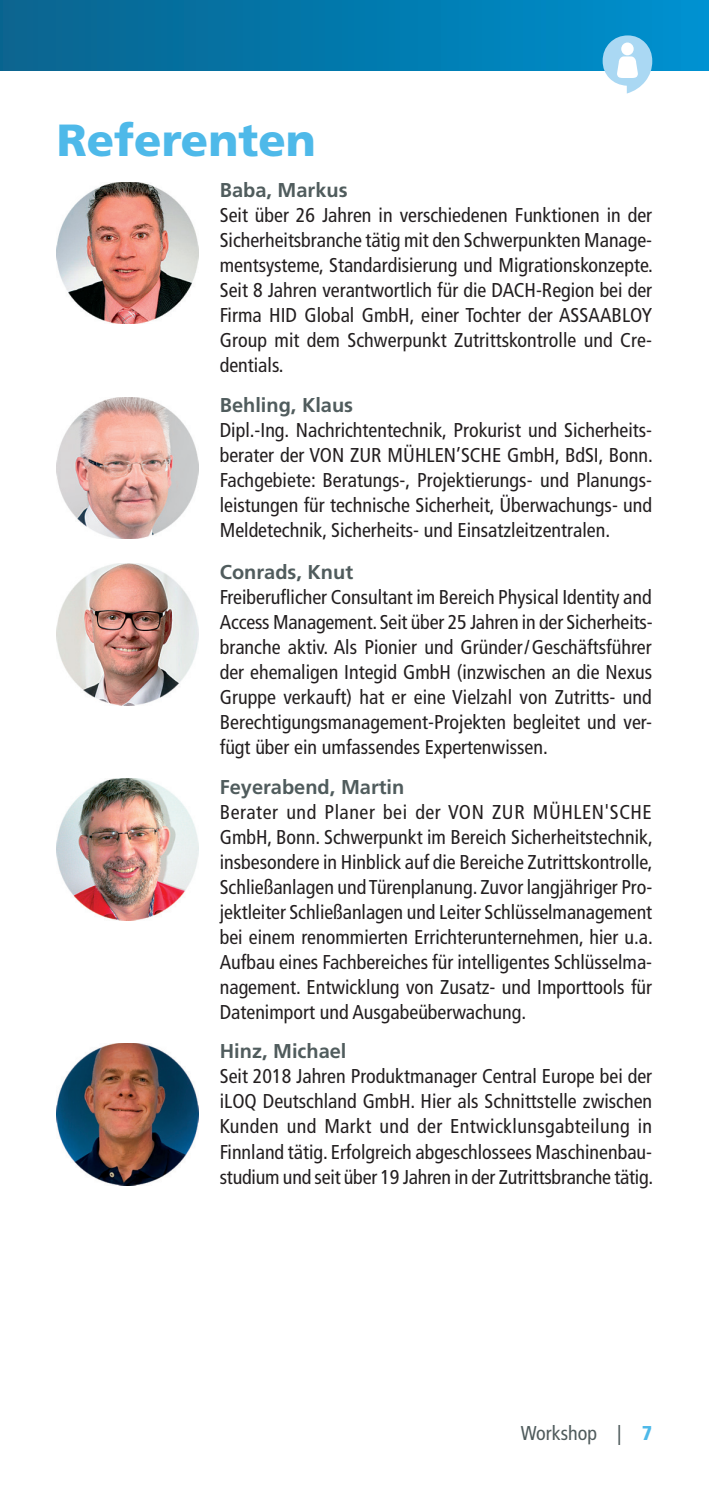
<style>
.page{position:relative;width:709px;height:1489px;background:#fff}
.page>*{position:absolute;margin:0;border:0;box-sizing:border-box;transform-origin:0 0}
.t1{font:900 45px "Frutiger LT Std";color:#4eb9e9}
.t2{font:condensed 20px/25px "Frutiger LT Std";color:#231f20;text-align:justify}
.t3{font:700 20px "Frutiger LT Std";color:#505c5d}
.t4{font:condensed 20px "Frutiger LT Std";color:#505c5d}
.s1{font-weight:900;color:#4eb9e9}
</style>
<div class="page">
<div style="left:0;top:0;width:709px;height:71px;background:linear-gradient(to right,#09638d,#0091cf)"></div>
<img style="left:57px;top:182px;width:141px;height:142px">
<img style="left:57px;top:397px;width:141px;height:141px">
<img style="left:57px;top:563px;width:141px;height:142px">
<img style="left:57px;top:778px;width:141px;height:142px">
<img style="left:57px;top:1043px;width:141px;height:141px">
<svg style="left:602px;top:35px;width:50px;height:58px"></svg>
<h1 class="t1" style="left:57px;top:113px;width:261px">Referenten</h1>
<p class="t3" style="left:220px;top:178px;width:129px">Baba, Markus</p>
<p class="t2" style="left:220px;top:203px;width:434px">Seit über 26 Jahren in verschiedenen Funktionen in der Sicherheitsbranche tätig mit den Schwerpunkten Manage&shy;mentsysteme, Standardisierung und Migrationskonzepte.<br>Seit 8 Jahren verantwortlich für die DACH-Region bei der Firma HID Global GmbH, einer Tochter der ASSAABLOY Group mit dem Schwerpunkt Zutrittskontrolle und Cre&shy;dentials.</p>
<p class="t3" style="left:220px;top:393px;width:135px">Behling, Klaus</p>
<p class="t2" style="left:220px;top:418px;width:434px">Dipl.-Ing. Nachrichtentechnik, Prokurist und Sicherheits&shy;berater der VON ZUR MÜHLEN’SCHE GmbH, BdSI, Bonn.<br>Fachgebiete: Beratungs-, Projektierungs- und Planungs&shy;leistungen für technische Sicherheit, Überwachungs- und Meldetechnik, Sicherheits- und Einsatzleitzentralen.</p>
<p class="t3" style="left:220px;top:560px;width:135px">Conrads, Knut</p>
<p class="t2" style="left:220px;top:584px;width:434px">Freiberuflicher Consultant im Bereich Physical Identity and Access Management. Seit über 25 Jahren in der Sicherheits&shy;branche aktiv. Als Pionier und Gründer/Geschäftsführer der ehemaligen Integid GmbH (inzwischen an die Nexus Gruppe verkauft) hat er eine Vielzahl von Zutritts- und Berechtigungsmanagement-Projekten begleitet und ver&shy;fügt über ein umfassendes Expertenwissen.</p>
<p class="t3" style="left:220px;top:774px;width:186px">Feyerabend, Martin</p>
<p class="t2" style="left:220px;top:799px;width:435px">Berater und Planer bei der VON ZUR MÜHLEN'SCHE GmbH, Bonn. Schwerpunkt im Bereich Sicherheitstechnik, insbesondere in Hinblick auf die Bereiche Zutrittskontrolle, Schließanlagen und Türenplanung. Zuvor langjähriger Pro&shy;jektleiter Schließanlagen und Leiter Schlüsselmanagement bei einem renommierten Errichterunternehmen, hier u.a.<br>Aufbau eines Fachbereiches für intelligentes Schlüsselma&shy;nagement. Entwicklung von Zusatz- und Importtools für Datenimport und Ausgabeüberwachung.</p>
<p class="t3" style="left:220px;top:1039px;width:128px">Hinz, Michael</p>
<p class="t2" style="left:220px;top:1064px;width:435px">Seit 2018 Jahren Produktmanager Central Europe bei der iLOQ Deutschland GmbH. Hier als Schnittstelle zwischen Kunden und Markt und der Entwicklunsgabteilung in Finnland tätig. Erfolgreich abgeschlossees Maschinenbau&shy;studium und seit über 19 Jahren in der Zutrittsbranche tätig.</p>
<p class="t4" style="left:520px;top:1421px;width:133px">Workshop | <span class="s1">7</span></p>
</div>
